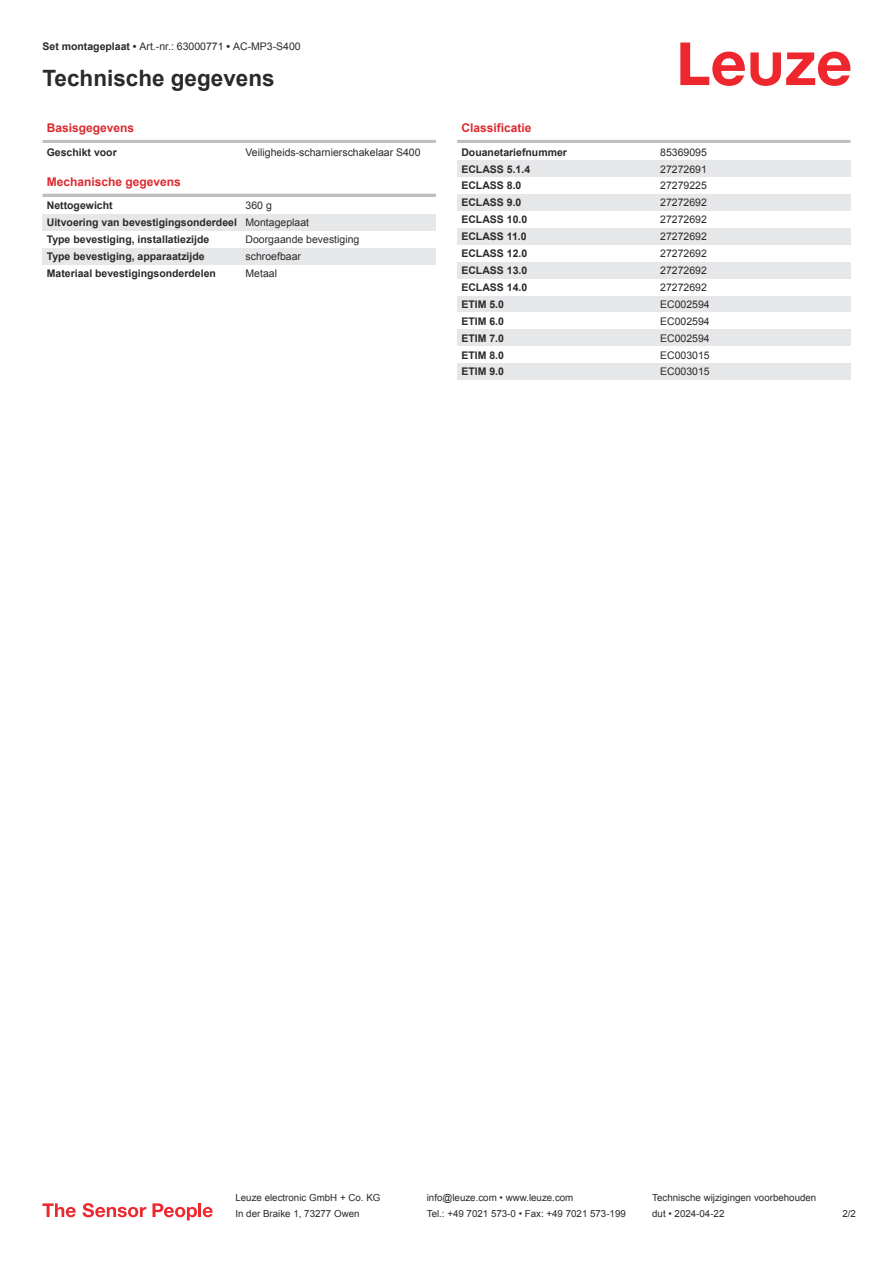
<style>
.page{position:relative;width:893px;height:1263px;background:#fff}
.page>*{position:absolute;margin:0;border:0;box-sizing:border-box;transform-origin:0 0}
.t1{font:700 22.5px "Arial";color:#2b292a}
.t2{font:700 12px "Arial";color:#db2a30}
.t3{font:700 10.5px/17px "Arial";color:#2b292a}
.t4{font:10.5px "Arial";color:#2b292a}
.t5{font:9.75px "Arial";color:#2b292a}
.s1{font-weight:700}
.s2{font-weight:400}
</style>
<div class="page">
<svg style="left:680px;top:43px;width:170px;height:43px"></svg>
<hr style="left:43px;top:140px;width:393px;height:3px;background:#bdbfc1">
<hr style="left:43px;top:194px;width:393px;height:3px;background:#bdbfc1">
<div style="left:43px;top:214px;width:199px;height:17px;background:#e6e7e9"></div>
<div style="left:242px;top:214px;width:194px;height:17px;background:#e6e7e9"></div>
<div style="left:43px;top:248px;width:199px;height:17px;background:#e6e7e9"></div>
<div style="left:242px;top:248px;width:194px;height:17px;background:#e6e7e9"></div>
<hr style="left:457px;top:140px;width:393px;height:3px;background:#bdbfc1">
<div style="left:457px;top:160px;width:200px;height:17px;background:#e6e7e9"></div>
<div style="left:657px;top:160px;width:193px;height:17px;background:#e6e7e9"></div>
<div style="left:457px;top:194px;width:200px;height:17px;background:#e6e7e9"></div>
<div style="left:657px;top:194px;width:193px;height:17px;background:#e6e7e9"></div>
<div style="left:457px;top:228px;width:200px;height:17px;background:#e6e7e9"></div>
<div style="left:657px;top:228px;width:193px;height:17px;background:#e6e7e9"></div>
<div style="left:457px;top:262px;width:200px;height:17px;background:#e6e7e9"></div>
<div style="left:657px;top:262px;width:193px;height:17px;background:#e6e7e9"></div>
<div style="left:457px;top:296px;width:200px;height:16px;background:#e6e7e9"></div>
<div style="left:657px;top:296px;width:193px;height:16px;background:#e6e7e9"></div>
<div style="left:457px;top:329px;width:200px;height:17px;background:#e6e7e9"></div>
<div style="left:657px;top:329px;width:193px;height:17px;background:#e6e7e9"></div>
<div style="left:457px;top:363px;width:200px;height:17px;background:#e6e7e9"></div>
<div style="left:657px;top:363px;width:193px;height:17px;background:#e6e7e9"></div>
<svg style="left:43px;top:1203px;width:33px;height:14px"></svg>
<svg style="left:83px;top:1203px;width:63px;height:14px"></svg>
<svg style="left:153px;top:1203px;width:44px;height:17px"></svg>
<hr style="left:198px;top:1203px;width:3px;height:14px;background:#ed272d">
<svg style="left:203px;top:1207px;width:10px;height:10px"></svg>
<p class="t4" style="left:43px;top:43px;width:260px"><span class="s1">Set montageplaat •</span> Art.-nr.: 63000771 <span class="s1">•</span> AC-MP3-S400</p>
<h1 class="t1" style="left:43px;top:70px;width:234px">Technische gegevens</h1>
<p class="t2" style="left:47px;top:123px;width:89px">Basisgegevens</p>
<p class="t3" style="left:47px;top:144px;width:72px">Geschikt voor</p>
<p class="t4" style="left:246px;top:148px;width:177px">Veiligheids-scharnierschakelaar S400</p>
<p class="t2" style="left:47px;top:177px;width:136px">Mechanische gegevens</p>
<p class="t3" style="left:47px;top:198px;width:67px">Nettogewicht</p>
<p class="t3" style="left:47px;top:198px;width:264px;text-indent:199px"><span class="s2">360 g<br></span>Uitvoering van bevestigingsonderdeel <span class="s2">Montageplaat<br></span>Type bevestiging, installatiezijde</p>
<p class="t4" style="left:246px;top:236px;width:115px">Doorgaande bevestiging</p>
<p class="t3" style="left:47px;top:249px;width:159px">Type bevestiging, apparaatzijde</p>
<p class="t4" style="left:246px;top:252px;width:57px">schroefbaar</p>
<p class="t3" style="left:47px;top:266px;width:171px">Materiaal bevestigingsonderdelen</p>
<p class="t4" style="left:246px;top:269px;width:33px">Metaal</p>
<p class="t2" style="left:461px;top:123px;width:72px">Classificatie</p>
<p class="t3" style="left:461px;top:144px;width:107px">Douanetariefnummer</p>
<p class="t4" style="left:660px;top:148px;width:48px">85369095</p>
<p class="t3" style="left:461px;top:161px;width:70px">ECLASS 5.1.4</p>
<p class="t4" style="left:660px;top:165px;width:48px">27272691</p>
<p class="t3" style="left:461px;top:178px;width:62px">ECLASS 8.0</p>
<p class="t4" style="left:660px;top:182px;width:48px">27279225</p>
<p class="t3" style="left:461px;top:195px;width:62px">ECLASS 9.0</p>
<p class="t4" style="left:660px;top:199px;width:48px">27272692</p>
<p class="t3" style="left:461px;top:212px;width:67px">ECLASS 10.0</p>
<p class="t4" style="left:660px;top:216px;width:48px">27272692</p>
<p class="t3" style="left:461px;top:229px;width:67px">ECLASS 11.0</p>
<p class="t4" style="left:660px;top:232px;width:48px">27272692</p>
<p class="t3" style="left:461px;top:246px;width:67px">ECLASS 12.0</p>
<p class="t4" style="left:660px;top:249px;width:48px">27272692</p>
<p class="t3" style="left:461px;top:263px;width:67px">ECLASS 13.0</p>
<p class="t4" style="left:660px;top:266px;width:48px">27272692</p>
<p class="t3" style="left:461px;top:280px;width:67px">ECLASS 14.0</p>
<p class="t4" style="left:660px;top:283px;width:48px">27272692</p>
<p class="t3" style="left:461px;top:297px;width:44px">ETIM 5.0</p>
<p class="t4" style="left:660px;top:300px;width:51px">EC002594</p>
<p class="t3" style="left:461px;top:313px;width:44px">ETIM 6.0</p>
<p class="t4" style="left:660px;top:317px;width:51px">EC002594</p>
<p class="t3" style="left:461px;top:330px;width:44px">ETIM 7.0</p>
<p class="t4" style="left:660px;top:334px;width:51px">EC002594</p>
<p class="t3" style="left:461px;top:347px;width:44px">ETIM 8.0</p>
<p class="t4" style="left:660px;top:351px;width:51px">EC003015</p>
<p class="t3" style="left:461px;top:364px;width:44px">ETIM 9.0</p>
<p class="t4" style="left:660px;top:368px;width:51px">EC003015</p>
<p class="t5" style="left:235px;top:1194px;width:146px">Leuze electronic GmbH + Co. KG</p>
<p class="t5" style="left:427px;top:1194px;width:148px">info@leuze.com • www.leuze.com</p>
<p class="t5" style="left:652px;top:1194px;width:166px">Technische wijzigingen voorbehouden</p>
<p class="t5" style="left:235px;top:1210px;width:126px">In der Braike 1, 73277 Owen</p>
<p class="t5" style="left:427px;top:1210px;width:201px">Tel.: +49 7021 573-0 • Fax: +49 7021 573-199</p>
<p class="t5" style="left:652px;top:1210px;width:74px">dut • 2024-04-22</p>
<p class="t5" style="left:842px;top:1210px;width:15px">2 /2</p>
</div>
